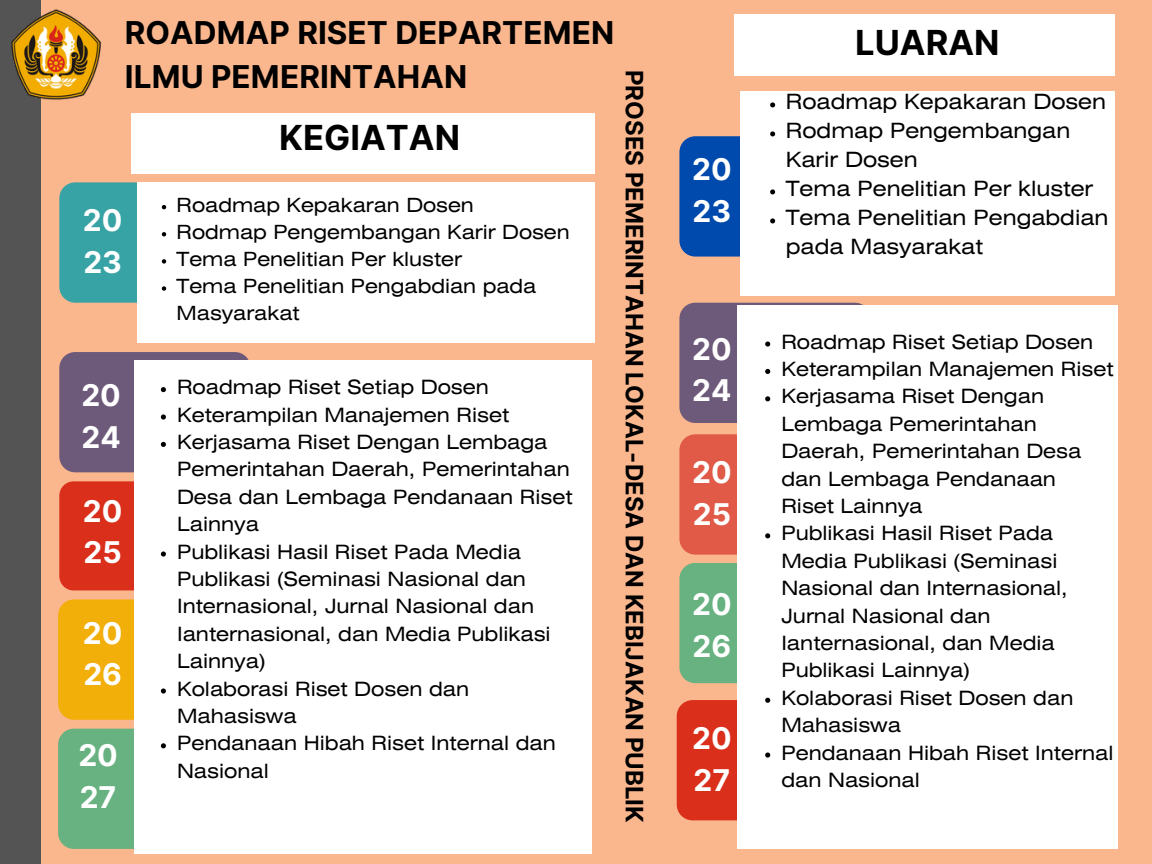
<style>
.page{position:relative;width:1152px;height:864px;background:#fab78e}
.page>*{position:absolute;margin:0;border:0;box-sizing:border-box;transform-origin:0 0}
.t1{font:700 34.5px "Inter";color:#000}
.t2{font:700 31.5px/43.8px "Inter";color:#000}
.t3{font:700 30px/41.7px "Inter";color:#fff}
.t4{font:700 24px "Inter";color:#000}
.t5{font:21px/29px "Helios Ext";color:#000}
.t6{font:19.65px/27.5px "Helios Ext";color:#000}
.t7{font:19.5px/27.2px "Helios Ext";color:#000}
</style>
<div class="page">
<div style="left:679px;top:136px;width:192px;height:121px;background:#004aad;border-radius:16px"></div>
<div style="left:740px;top:91px;width:375px;height:205px;background:#fff"></div>
<svg style="left:770px;top:102px;width:5px;height:5px"></svg>
<svg style="left:770px;top:131px;width:5px;height:5px"></svg>
<svg style="left:770px;top:189px;width:5px;height:5px"></svg>
<svg style="left:770px;top:218px;width:5px;height:5px"></svg>
<div style="left:679px;top:303px;width:192px;height:120px;background:#6d597a;border-radius:16px"></div>
<div style="left:679px;top:434px;width:192px;height:121px;background:#e05a47;border-radius:16px"></div>
<div style="left:679px;top:563px;width:192px;height:120px;background:#68b281;border-radius:16px"></div>
<div style="left:677px;top:700px;width:191px;height:120px;background:#da2f1b;border-radius:16px"></div>
<div style="left:737px;top:305px;width:381px;height:544px;background:#fff"></div>
<svg style="left:765px;top:342px;width:5px;height:5px"></svg>
<svg style="left:765px;top:369px;width:5px;height:5px"></svg>
<svg style="left:765px;top:396px;width:5px;height:5px"></svg>
<svg style="left:765px;top:533px;width:5px;height:5px"></svg>
<svg style="left:765px;top:698px;width:5px;height:5px"></svg>
<svg style="left:765px;top:753px;width:5px;height:5px"></svg>
<div style="left:0;top:0;width:40px;height:864px;background:#545454"></div>
<div style="left:734px;top:14px;width:381px;height:62px;background:#fff"></div>
<img style="left:11px;top:4px;width:91px;height:101px">
<div style="left:131px;top:113px;width:464px;height:60px;background:#fff"></div>
<div style="left:59px;top:182px;width:192px;height:121px;background:#38a3a5;border-radius:16px"></div>
<div style="left:137px;top:182px;width:458px;height:161px;background:#fff"></div>
<svg style="left:162px;top:205px;width:4px;height:4px"></svg>
<svg style="left:162px;top:232px;width:4px;height:4px"></svg>
<svg style="left:162px;top:259px;width:4px;height:5px"></svg>
<svg style="left:162px;top:286px;width:4px;height:5px"></svg>
<div style="left:59px;top:352px;width:192px;height:120px;background:#6d597a;border-radius:16px"></div>
<div style="left:59px;top:481px;width:190px;height:109px;background:#da2f1b;border-radius:14px"></div>
<div style="left:58px;top:599px;width:191px;height:121px;background:#f2ae09;border-radius:16px"></div>
<div style="left:58px;top:729px;width:191px;height:120px;background:#68b281;border-radius:16px"></div>
<div style="left:134px;top:360px;width:458px;height:493px;background:#fff"></div>
<svg style="left:161px;top:387px;width:5px;height:5px"></svg>
<svg style="left:161px;top:414px;width:5px;height:6px"></svg>
<svg style="left:161px;top:442px;width:5px;height:5px"></svg>
<svg style="left:161px;top:551px;width:5px;height:6px"></svg>
<svg style="left:161px;top:688px;width:5px;height:6px"></svg>
<svg style="left:161px;top:743px;width:5px;height:5px"></svg>
<p class="t2" style="left:125px;top:11px;width:491px">ROADMAP RISET DEPARTEMEN<br>ILMU PEMERINTAHAN</p>
<p class="t3" style="left:83px;top:200px;width:41px">20<br>23</p>
<p class="t3" style="left:81px;top:374px;width:41px">20<br>24</p>
<p class="t3" style="left:83px;top:490px;width:41px">20<br>25</p>
<p class="t3" style="left:83px;top:612px;width:41px">20<br>26</p>
<p class="t3" style="left:78px;top:735px;width:41px">20<br>27</p>
<p class="t1" style="left:279px;top:116px;width:182px">KEGIATAN</p>
<p class="t7" style="left:177px;top:193px;width:299px">Roadmap Kepakaran Dosen</p>
<p class="t7" style="left:177px;top:220px;width:395px">Rodmap Pengembangan Karir Dosen</p>
<p class="t7" style="left:177px;top:247px;width:287px">Tema Penelitian Per kluster</p>
<p class="t7" style="left:177px;top:275px;width:361px">Tema Penelitian Pengabdian pada<br>Masyarakat</p>
<p class="t6" style="left:177px;top:375px;width:313px">Roadmap Riset Setiap Dosen</p>
<p class="t6" style="left:177px;top:403px;width:334px">Keterampilan Manajemen Riset</p>
<p class="t6" style="left:177px;top:430px;width:397px">Kerjasama Riset Dengan Lembaga<br>Pemerintahan Daerah, Pemerintahan<br>Desa dan Lembaga Pendanaan Riset<br>Lainnya</p>
<p class="t6" style="left:177px;top:540px;width:375px">Publikasi Hasil Riset Pada Media<br>Publikasi (Seminasi Nasional dan<br>Internasional, Jurnal Nasional dan<br>Ianternasional, dan Media Publikasi<br>Lainnya)</p>
<p class="t6" style="left:177px;top:677px;width:294px">Kolaborasi Riset Dosen dan<br>Mahasiswa</p>
<p class="t6" style="left:177px;top:731px;width:380px">Pendanaan Hibah Riset Internal dan<br>Nasional</p>
<p class="t4" style="left:649px;top:70px;width:754px;rotate:90deg">PROSES PEMERINTAHAN LOKAL-DESA DAN KEBIJAKAN PUBLIK</p>
<p class="t3" style="left:692px;top:148px;width:41px">20<br>23</p>
<p class="t3" style="left:692px;top:328px;width:41px">20<br>24</p>
<p class="t3" style="left:692px;top:451px;width:41px">20<br>25</p>
<p class="t3" style="left:692px;top:584px;width:41px">20<br>26</p>
<p class="t3" style="left:692px;top:717px;width:41px">20<br>27</p>
<p class="t1" style="left:855px;top:22px;width:146px">LUARAN</p>
<p class="t5" style="left:786px;top:89px;width:322px">Roadmap Kepakaran Dosen</p>
<p class="t5" style="left:786px;top:118px;width:286px">Rodmap Pengembangan<br>Karir Dosen</p>
<p class="t5" style="left:786px;top:176px;width:309px">Tema Penelitian Per kluster</p>
<p class="t5" style="left:786px;top:205px;width:324px">Tema Penelitian Pengabdian pada Masyarakat</p>
<p class="t6" style="left:781px;top:330px;width:313px">Roadmap Riset Setiap Dosen</p>
<p class="t6" style="left:781px;top:357px;width:334px">Keterampilan Manajemen Riset</p>
<p class="t6" style="left:781px;top:384px;width:302px">Kerjasama Riset Dengan<br>Lembaga Pemerintahan<br>Daerah, Pemerintahan Desa dan Lembaga Pendanaan<br>Riset Lainnya</p>
<p class="t6" style="left:781px;top:521px;width:288px">Publikasi Hasil Riset Pada<br>Media Publikasi (Seminasi<br>Nasional dan Internasional,<br>Jurnal Nasional dan<br>Ianternasional, dan Media<br>Publikasi Lainnya)</p>
<p class="t6" style="left:781px;top:686px;width:294px">Kolaborasi Riset Dosen dan<br>Mahasiswa</p>
<p class="t6" style="left:781px;top:741px;width:334px">Pendanaan Hibah Riset Internal dan Nasional</p>
</div>
